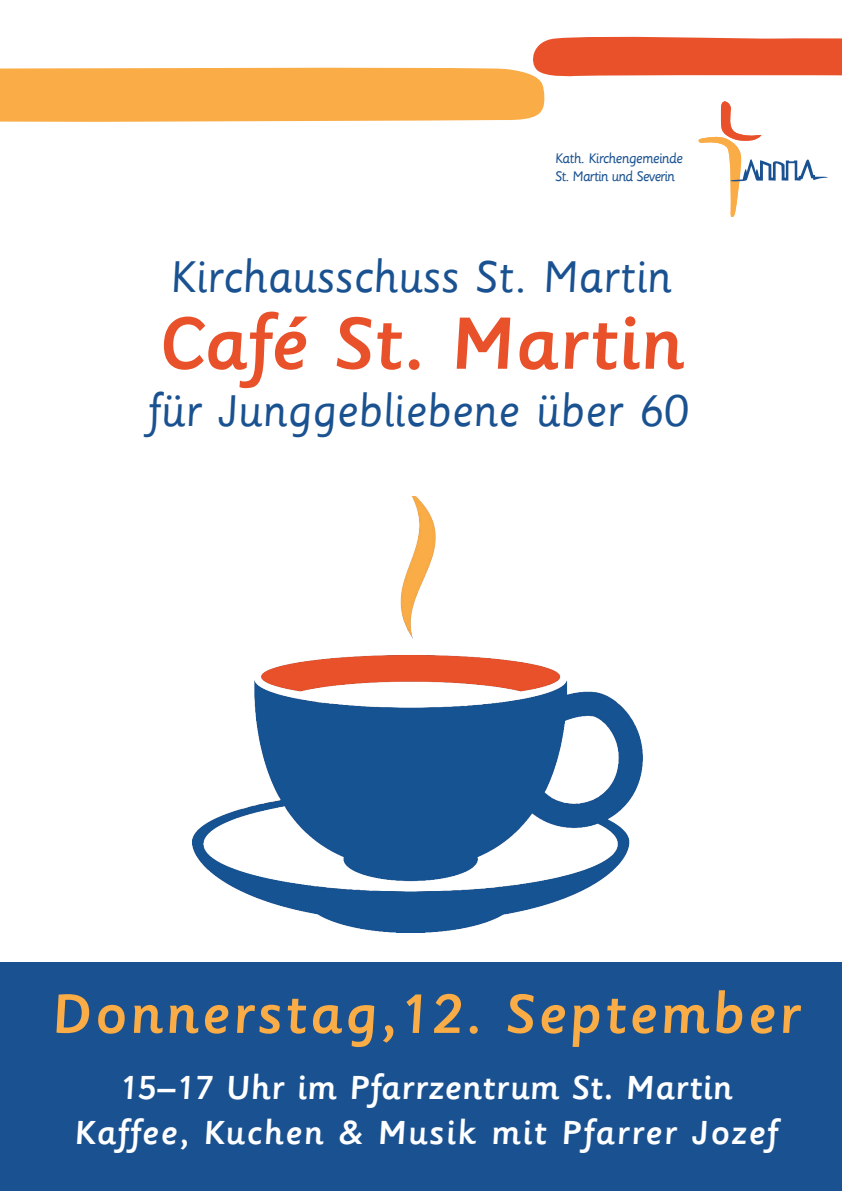
<style>
.page{position:relative;width:842px;height:1191px;background:#fff}
.page>*{position:absolute;margin:0;border:0;box-sizing:border-box;transform-origin:0 0}
.t1{font:500 80px "Sassoon Primary Com";color:#e8512a}
.t2{font:500 60px "Sassoon Primary Com";letter-spacing:.04em;color:#faac46}
.t3{font:48px "Sassoon Primary Com";color:#1a5291}
.t4{font:500 36px "Sassoon Primary Com";letter-spacing:.04em;color:#fff}
.t5{font:500 36px "Sassoon Primary Com";letter-spacing:.02em;color:#fff}
.t6{font:15px "Sassoon Primary Com";letter-spacing:-.05em;color:#1a5291}
</style>
<div class="page">
<div style="left:0;top:962px;width:842px;height:229px;background:#1a5291"></div>
<img style="left:193px;top:496px;width:450px;height:436px">
<svg style="left:0;top:36px;width:842px;height:181px"></svg>
<p class="t6" style="left:555px;top:149px;width:129px">Kath. Kirchengemeinde</p>
<p class="t6" style="left:555px;top:167px;width:121px">St. Martin und Severin</p>
<p class="t3" style="left:170px;top:250px;width:503px">Kirchausschuss St. Martin</p>
<p class="t1" style="left:158px;top:298px;width:527px">Café St. Martin</p>
<p class="t3" style="left:148px;top:384px;width:542px">für Junggebliebene über 60</p>
<p class="t2" style="left:51px;top:979px;width:751px">Donnerstag,12. September</p>
<p class="t5" style="left:119px;top:1067px;width:615px">15–17 Uhr im Pfarrzentrum St. Martin</p>
<p class="t4" style="left:74px;top:1111px;width:705px">Kaffee, Kuchen &amp; Musik mit Pfarrer Jozef</p>
</div>
